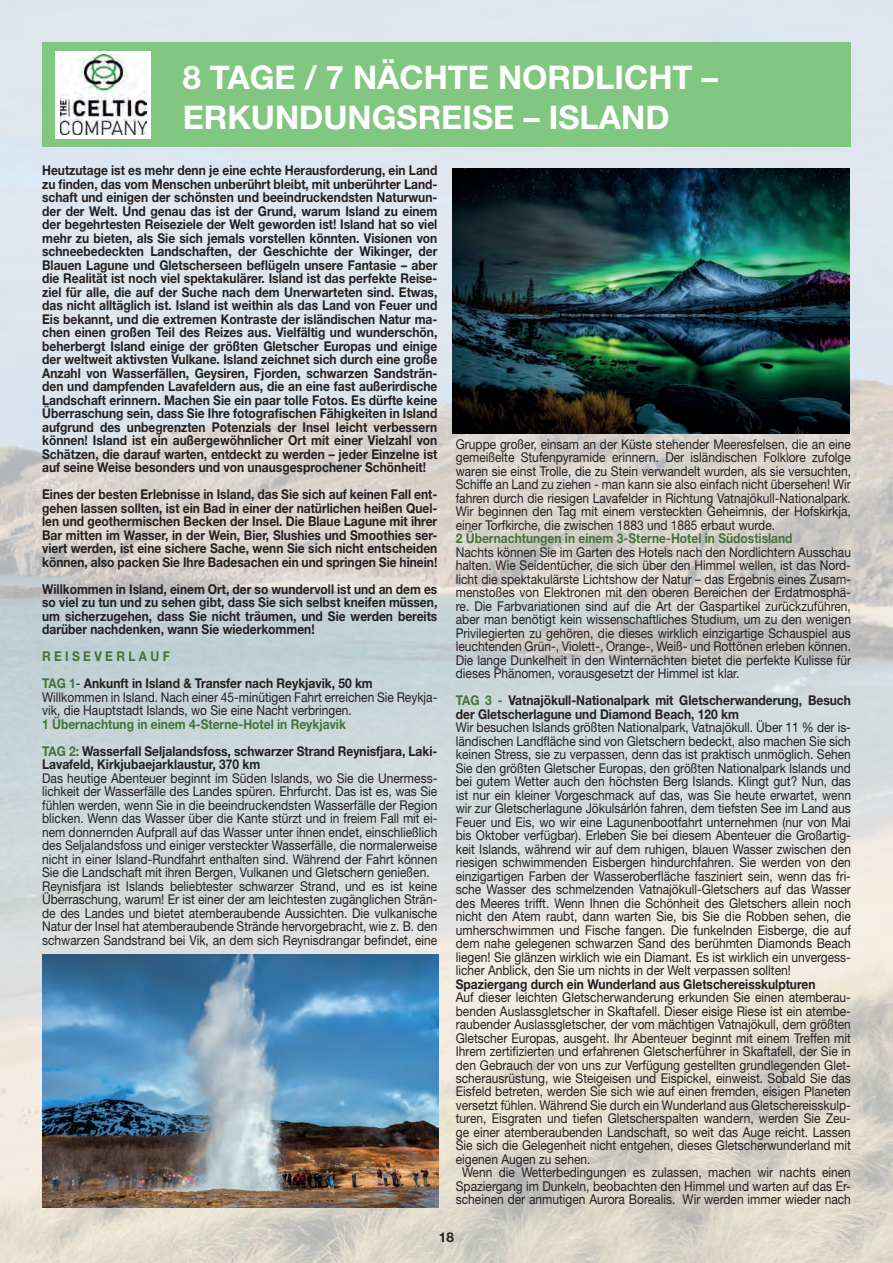
<style>
.page{position:relative;width:893px;height:1263px;background:#fff}
.page>*{position:absolute;margin:0;border:0;box-sizing:border-box;transform-origin:0 0}
.t1{font:700 32.55px/39.2px "Helvetica Neue LT Std";color:#fff}
.t2{font:13.5px/13.5px "Helvetica Neue LT Std";color:#231f20;text-align:justify;scale:.89 1}
.t3{font:700 13.5px/13.5px "Helvetica Neue LT Std";color:#231f20;text-align:justify;scale:.89 1}
.t4{font:700 13.5px "Helvetica Neue LT Std";color:#437338;scale:.89 1}
.t5{font:700 13.5px "Helvetica Neue LT Std";color:#231f20}
.s1{color:#437338}
.s2{font-weight:400}
</style>
<div class="page">
<img style="left:0;top:0;width:893px;height:1263px">
<div style="left:42px;top:43px;width:809px;height:104px;background:#82c781"></div>
<div style="left:56px;top:51px;width:95px;height:87px;background:#fff"></div>
<img style="left:60px;top:55px;width:87px;height:80px">
<img style="left:453px;top:169px;width:396px;height:264px">
<img style="left:42px;top:954px;width:397px;height:254px">
<h1 class="t1" style="left:183px;top:58px;width:537px">8 TAGE / 7 NÄCHTE NORDLICHT –<br>ERKUNDUNGSREISE – ISLAND</h1>
<p class="t3" style="left:42px;top:164px;width:446px">Heutzutage ist es mehr denn je eine echte Herausforderung, ein Land zu finden, das vom Menschen unberührt bleibt, mit unberührter Land&shy;schaft und einigen der schönsten und beeindruckendsten Naturwun&shy;der der Welt. Und genau das ist der Grund, warum Island zu einem der begehrtesten Reiseziele der Welt geworden ist! Island hat so viel mehr zu bieten, als Sie sich jemals vorstellen könnten. Visionen von schneebedeckten Landschaften, der Geschichte der Wikinger, der Blauen Lagune und Gletscherseen beflügeln unsere Fantasie – aber die Realität ist noch viel spektakulärer. Island ist das perfekte Reise&shy;ziel für alle, die auf der Suche nach dem Unerwarteten sind. Etwas, das nicht alltäglich ist. Island ist weithin als das Land von Feuer und Eis bekannt, und die extremen Kontraste der isländischen Natur ma&shy;chen einen großen Teil des Reizes aus. Vielfältig und wunderschön, beherbergt Island einige der größten Gletscher Europas und einige der weltweit aktivsten Vulkane. Island zeichnet sich durch eine große Anzahl von Wasserfällen, Geysiren, Fjorden, schwarzen Sandsträn&shy;den und dampfenden Lavafeldern aus, die an eine fast außerirdische Landschaft erinnern. Machen Sie ein paar tolle Fotos. Es dürfte keine Überraschung sein, dass Sie Ihre fotografischen Fähigkeiten in Island aufgrund des unbegrenzten Potenzials der Insel leicht verbessern können! Island ist ein außergewöhnlicher Ort mit einer Vielzahl von Schätzen, die darauf warten, entdeckt zu werden – jeder Einzelne ist auf seine Weise besonders und von unausgesprochener Schönheit!</p>
<p class="t3" style="left:42px;top:487px;width:446px">Eines der besten Erlebnisse in Island, das Sie sich auf keinen Fall ent&shy;gehen lassen sollten, ist ein Bad in einer der natürlichen heißen Quel&shy;len und geothermischen Becken der Insel. Die Blaue Lagune mit ihrer Bar mitten im Wasser, in der Wein, Bier, Slushies und Smoothies ser&shy;viert werden, ist eine sichere Sache, wenn Sie sich nicht entscheiden können, also packen Sie Ihre Badesachen ein und springen Sie hinein!</p>
<p class="t3" style="left:42px;top:582px;width:445px">Willkommen in Island, einem Ort, der so wundervoll ist und an dem es so viel zu tun und zu sehen gibt, dass Sie sich selbst kneifen müssen, um sicherzugehen, dass Sie nicht träumen, und Sie werden bereits darüber nachdenken, wann Sie wiederkommen!</p>
<p class="t3" style="left:42px;top:642px;width:373px;line-height:27px"><span class="s1">R E I S E V E R L A U F<br>TAG 1</span><span class="s2">-</span> Ankunft in Island &amp; Transfer nach Reykjavik, 50 km</p>
<p class="t2" style="left:42px;top:690px;width:446px">Willkommen in Island. Nach einer 45-minütigen Fahrt erreichen Sie Reykja&shy;vik, die Hauptstadt Islands, wo Sie eine Nacht verbringen.</p>
<p class="t3" style="left:42px;top:710px;width:446px;line-height:27px"><span class="s1">1 Übernachtung in einem 4-Sterne-Hotel in Reykjavik<br>TAG 2:</span> Wasserfall Seljalandsfoss, schwarzer Strand Reynisfjara, Laki-</p>
<p class="t3" style="left:42px;top:757px;width:247px">Lavafeld, Kirkjubaejarklaustur, 370 km</p>
<p class="t2" style="left:42px;top:771px;width:446px;text-align:left">Das heutige Abenteuer beginnt im Süden Islands, wo Sie die Unermess&shy;lichkeit der Wasserfälle des Landes spüren. Ehrfurcht. Das ist es, was Sie fühlen werden, wenn Sie in die beeindruckendsten Wasserfälle der Region blicken. Wenn das Wasser über die Kante stürzt und in freiem Fall mit ei&shy;nem donnernden Aufprall auf das Wasser unter ihnen endet, einschließlich des Seljalandsfoss und einiger versteckter Wasserfälle, die normalerweise nicht in einer Island-Rundfahrt enthalten sind. Während der Fahrt können Sie die Landschaft mit ihren Bergen, Vulkanen und Gletschern genießen.<br>Reynisfjara ist Islands beliebtester schwarzer Strand, und es ist keine Überraschung, warum! Er ist einer der am leichtesten zugänglichen Strän&shy;de des Landes und bietet atemberaubende Aussichten. Die vulkanische Natur der Insel hat atemberaubende Strände hervorgebracht, wie z. B. den schwarzen Sandstrand bei Vik, an dem sich Reynisdrangar befindet, eine</p>
<p class="t2" style="left:456px;top:437px;width:446px">Gruppe großer, einsam an der Küste stehender Meeresfelsen, die an eine gemeißelte Stufenpyramide erinnern. Der isländischen Folklore zufolge waren sie einst Trolle, die zu Stein verwandelt wurden, als sie versuchten, Schiffe an Land zu ziehen - man kann sie also einfach nicht übersehen! Wir fahren durch die riesigen Lavafelder in Richtung Vatnajökull-Nationalpark.<br>Wir beginnen den Tag mit einem versteckten Geheimnis, der Hofskirkja, einer Torfkirche, die zwischen 1883 und 1885 erbaut wurde.</p>
<p class="t4" style="left:456px;top:530px;width:380px">2 Übernachtungen in einem 3-Sterne-Hotel in Südostisland</p>
<p class="t2" style="left:456px;top:545px;width:446px">Nachts können Sie im Garten des Hotels nach den Nordlichtern Ausschau halten. Wie Seidentücher, die sich über den Himmel wellen, ist das Nord&shy;licht die spektakulärste Lichtshow der Natur – das Ergebnis eines Zusam&shy;menstoßes von Elektronen mit den oberen Bereichen der Erdatmosphä&shy;re. Die Farbvariationen sind auf die Art der Gaspartikel zurückzuführen, aber man benötigt kein wissenschaftliches Studium, um zu den wenigen Privilegierten zu gehören, die dieses wirklich einzigartige Schauspiel aus leuchtenden Grün-, Violett-, Orange-, Weiß- und Rottönen erleben können.<br>Die lange Dunkelheit in den Winternächten bietet die perfekte Kulisse für dieses Phänomen, vorausgesetzt der Himmel ist klar.</p>
<p class="t3" style="left:456px;top:693px;width:446px"><span class="s1">TAG 3 -</span> Vatnajökull-Nationalpark mit Gletscherwanderung, Besuch der Gletscherlagune und Diamond Beach, 120 km</p>
<p class="t2" style="left:456px;top:720px;width:446px">Wir besuchen Islands größten Nationalpark, Vatnajökull. Über 11 % der is&shy;ländischen Landfläche sind von Gletschern bedeckt, also machen Sie sich keinen Stress, sie zu verpassen, denn das ist praktisch unmöglich. Sehen Sie den größten Gletscher Europas, den größten Nationalpark Islands und bei gutem Wetter auch den höchsten Berg Islands. Klingt gut? Nun, das ist nur ein kleiner Vorgeschmack auf das, was Sie heute erwartet, wenn wir zur Gletscherlagune Jökulsárlón fahren, dem tiefsten See im Land aus Feuer und Eis, wo wir eine Lagunenbootfahrt unternehmen (nur von Mai bis Oktober verfügbar). Erleben Sie bei diesem Abenteuer die Großartig&shy;keit Islands, während wir auf dem ruhigen, blauen Wasser zwischen den riesigen schwimmenden Eisbergen hindurchfahren. Sie werden von den einzigartigen Farben der Wasseroberfläche fasziniert sein, wenn das fri&shy;sche Wasser des schmelzenden Vatnajökull-Gletschers auf das Wasser des Meeres trifft. Wenn Ihnen die Schönheit des Gletschers allein noch nicht den Atem raubt, dann warten Sie, bis Sie die Robben sehen, die umherschwimmen und Fische fangen. Die funkelnden Eisberge, die auf dem nahe gelegenen schwarzen Sand des berühmten Diamonds Beach liegen! Sie glänzen wirklich wie ein Diamant. Es ist wirklich ein unvergess&shy;licher Anblick, den Sie um nichts in der Welt verpassen sollten!</p>
<p class="t3" style="left:456px;top:977px;width:406px">Spaziergang durch ein Wunderland aus Gletschereisskulpturen</p>
<p class="t2" style="left:456px;top:990px;width:446px">Auf dieser leichten Gletscherwanderung erkunden Sie einen atemberau-</p>
<p class="t2" style="left:456px;top:1004px;width:446px">benden Auslassgletscher in Skaftafell. Dieser eisige Riese ist ein atembe-</p>
<p class="t2" style="left:456px;top:1017px;width:446px">raubender Auslassgletscher, der vom mächtigen Vatnajökull, dem größten</p>
<p class="t2" style="left:456px;top:1031px;width:446px">Gletscher Europas, ausgeht. Ihr Abenteuer beginnt mit einem Treffen mit</p>
<p class="t2" style="left:456px;top:1044px;width:445px">Ihrem zertifizierten und erfahrenen Gletscherführer in Skaftafell, der Sie in</p>
<p class="t2" style="left:456px;top:1058px;width:446px">den Gebrauch der von uns zur Verfügung gestellten grundlegenden Glet-</p>
<p class="t2" style="left:456px;top:1071px;width:446px">scherausrüstung, wie Steigeisen und Eispickel, einweist. Sobald Sie das</p>
<p class="t2" style="left:456px;top:1085px;width:446px">Eisfeld betreten, werden Sie sich wie auf einen fremden, eisigen Planeten</p>
<p class="t2" style="left:456px;top:1098px;width:446px">versetzt fühlen. Während Sie durch ein Wunderland aus Gletschereisskulp-</p>
<p class="t2" style="left:456px;top:1112px;width:446px">turen, Eisgraten und tiefen Gletscherspalten wandern, werden Sie Zeu-</p>
<p class="t2" style="left:456px;top:1125px;width:445px">ge einer atemberaubenden Landschaft, so weit das Auge reicht. Lassen</p>
<p class="t2" style="left:456px;top:1139px;width:445px">Sie sich die Gelegenheit nicht entgehen, dieses Gletscherwunderland mit</p>
<p class="t2" style="left:456px;top:1152px;width:153px">eigenen Augen zu sehen.</p>
<p class="t2" style="left:462px;top:1166px;width:438px">Wenn die Wetterbedingungen es zulassen, machen wir nachts einen</p>
<p class="t2" style="left:456px;top:1179px;width:446px">Spaziergang im Dunkeln, beobachten den Himmel und warten auf das Er-</p>
<p class="t2" style="left:456px;top:1193px;width:446px">scheinen der anmutigen Aurora Borealis. Wir werden immer wieder nach</p>
<p class="t5" style="left:439px;top:1228px;width:17px">18</p>
</div>
